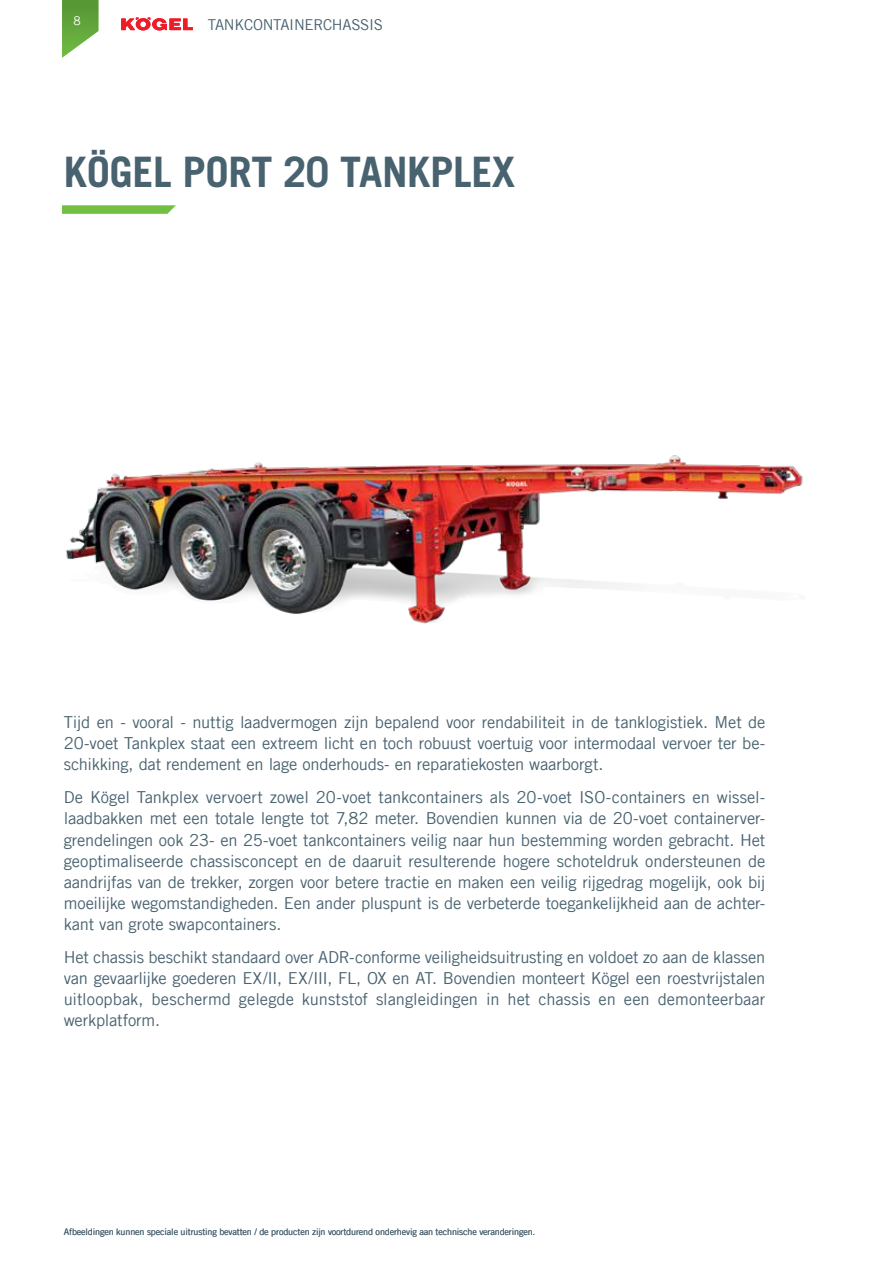
<style>
.page{position:relative;width:893px;height:1263px;background:#fff}
.page>*{position:absolute;margin:0;border:0;box-sizing:border-box;transform-origin:0 0}
.t1{font:700 42px "Trade Gothic LT Com";letter-spacing:-.01em;color:#48626f}
.t2{font:16.5px/21px "Trade Gothic LT Com";letter-spacing:-.01em;color:#48626f;text-align:justify}
.t3{font:15px "Trade Gothic LT Com";letter-spacing:-.02em;color:#48626f}
.t4{font:12px "Trade Gothic LT Com";color:#fff}
.t5{font:9px "Trade Gothic LT Com";letter-spacing:-.015em;color:#48626f}
</style>
<div class="page">
<img style="left:65px;top:455px;width:738px;height:169px">
<svg style="left:62px;top:205px;width:114px;height:9px"></svg>
<svg style="left:62px;top:0;width:36px;height:58px"></svg>
<svg style="left:121px;top:17px;width:72px;height:13px"></svg>
<p class="t4" style="left:73px;top:14px;width:9px">8</p>
<p class="t3" style="left:208px;top:16px;width:177px">TANKCONTAINERCHASSIS</p>
<h1 class="t1" style="left:64px;top:147px;width:453px">KÖGEL PORT 20 TANKPLEX</h1>
<p class="t2" style="left:64px;top:711px;width:703px">Tijd en - vooral - nuttig laadvermogen zijn bepalend voor rendabiliteit in de tanklogistiek. Met de 20-voet Tankplex staat een extreem licht en toch robuust voertuig voor intermodaal vervoer ter be&shy;schikking, dat rendement en lage onderhouds- en reparatiekosten waarborgt.</p>
<p class="t2" style="left:64px;top:787px;width:703px">De Kögel Tankplex vervoert zowel 20-voet tankcontainers als 20-voet ISO-containers en wissel&shy;laadbakken met een totale lengte tot 7,82 meter. Bovendien kunnen via de 20-voet containerver&shy;grendelingen ook 23- en 25-voet tankcontainers veilig naar hun bestemming worden gebracht. Het geoptimaliseerde chassisconcept en de daaruit resulterende hogere schoteldruk ondersteunen de aandrijfas van de trekker, zorgen voor betere tractie en maken een veilig rijgedrag mogelijk, ook bij moeilijke wegomstandigheden. Een ander pluspunt is de verbeterde toegankelijkheid aan de achter&shy;kant van grote swapcontainers.</p>
<p class="t2" style="left:64px;top:947px;width:703px">Het chassis beschikt standaard over ADR-conforme veiligheidsuitrusting en voldoet zo aan de klassen van gevaarlijke goederen EX/II, EX/III, FL, OX en AT. Bovendien monteert Kögel een roestvrijstalen uitloopbak, beschermd gelegde kunststof slangleidingen in het chassis en een demonteerbaar werkplatform.</p>
<p class="t5" style="left:64px;top:1227px;width:473px">Afbeeldingen kunnen speciale uitrusting bevatten / de producten zijn voortdurend onderhevig aan technische veranderingen.</p>
</div>
